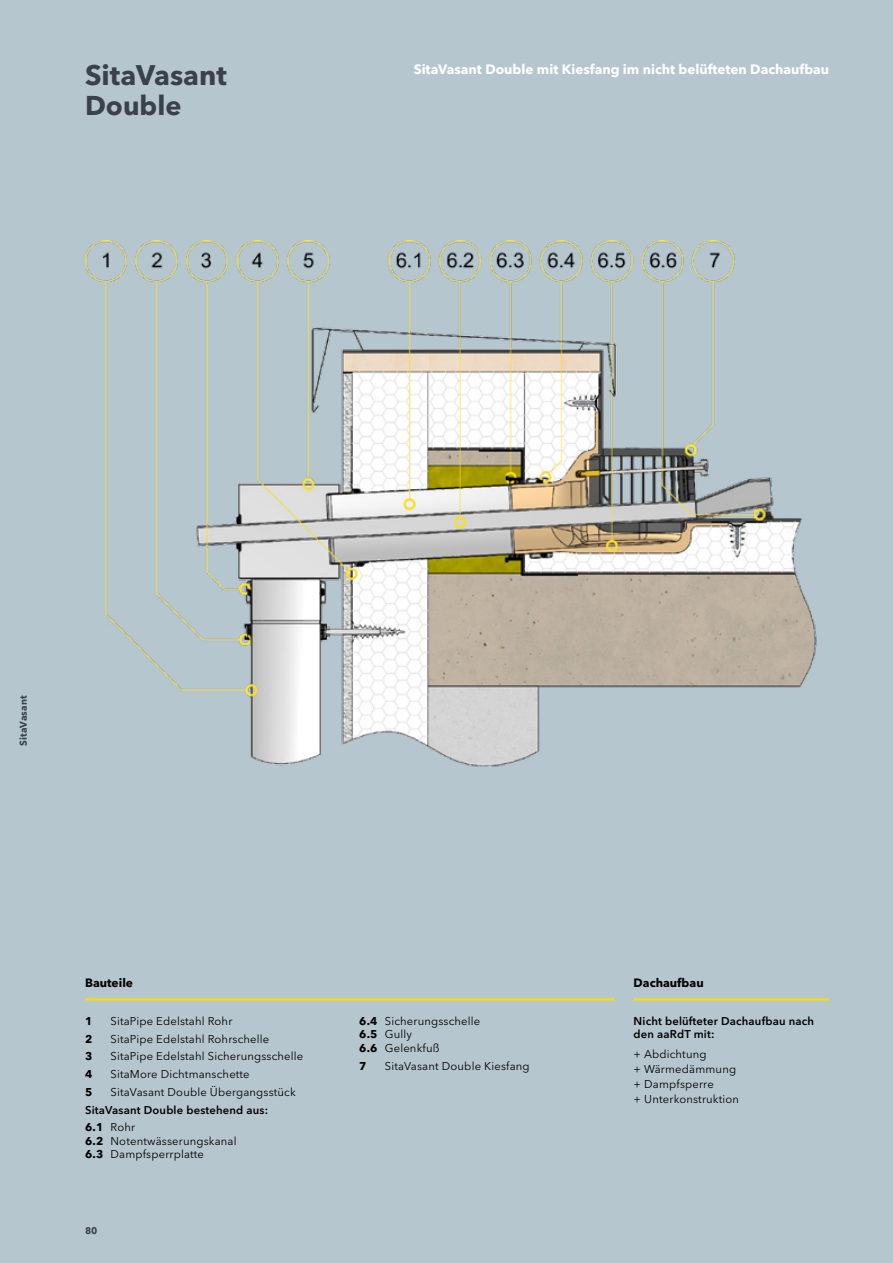
<style>
.page{position:relative;width:893px;height:1263px;background:#b6c6cf}
.page>*{position:absolute;margin:0;border:0;box-sizing:border-box;transform-origin:0 0}
.t1{font:700 28.05px "Avenir Next W1 G";color:#3a414a}
.t2{font:700 27px "Avenir Next W1 G";color:#3a414a}
.t3{font:700 13.5px "Avenir Next W1 G";color:#fff}
.t4{font:700 12px "Avenir Next W1 G";color:#000}
.t5{font:11.25px/13.5px "Avenir Next W1 G";letter-spacing:.015em;color:#000}
.t6{font:600 11.25px/17.7px "Avenir Next W1 G";letter-spacing:.015em;color:#000}
.t7{font:700 11.25px "Avenir Next W1 G";color:#000}
.t8{font:700 9.75px "Avenir Next W1 G";letter-spacing:.01em;color:#3a414a}
.t9{font:700 9.6px "Avenir Next W1 G";color:#3a414a}
.s1{font-weight:700}
.s2{font-weight:400}
</style>
<div class="page">
<img style="left:85px;top:240px;width:732px;height:527px">
<hr style="left:85px;top:998px;width:529px;height:2px;background:#fd0">
<hr style="left:634px;top:998px;width:195px;height:2px;background:#fd0">
<h1 class="t1" style="left:85px;top:58px;width:143px">SitaVasant</h1>
<h2 class="t2" style="left:85px;top:89px;width:98px">Double</h2>
<p class="t3" style="left:414px;top:61px;width:417px">SitaVasant Double mit Kiesfang im nicht belüfteten Dachaufbau</p>
<p class="t8" style="left:18px;top:746px;width:52px;rotate:-90deg">SitaVasant</p>
<p class="t4" style="left:85px;top:975px;width:50px">Bauteile</p>
<p class="t4" style="left:634px;top:975px;width:72px">Dachaufbau</p>
<p class="t7" style="left:85px;top:1014px;width:9px">1</p>
<p class="t5" style="left:111px;top:1014px;width:123px">SitaPipe Edelstahl Rohr</p>
<p class="t7" style="left:85px;top:1032px;width:9px">2</p>
<p class="t5" style="left:111px;top:1032px;width:160px">SitaPipe Edelstahl Rohrschelle</p>
<p class="t7" style="left:85px;top:1049px;width:9px">3</p>
<p class="t5" style="left:111px;top:1050px;width:194px">SitaPipe Edelstahl Sicherungsschelle</p>
<p class="t7" style="left:85px;top:1067px;width:9px">4</p>
<p class="t5" style="left:111px;top:1067px;width:141px">SitaMore Dichtmanschette</p>
<p class="t7" style="left:85px;top:1085px;width:9px">5</p>
<p class="t5" style="left:111px;top:1085px;width:187px">SitaVasant Double Übergangsstück</p>
<p class="t6" style="left:85px;top:1101px;width:185px">SitaVasant Double bestehend aus:<br><span class="s1">6.1</span> <span class="s2">Rohr</span></p>
<p class="t5" style="left:85px;top:1134px;width:153px"><span class="s1">6.2</span> Notentwässerungskanal<br><span class="s1">6.3</span> Dampfsperrplatte</p>
<p class="t9" style="left:85px;top:1225px;width:14px">80</p>
<p class="t5" style="left:359px;top:1014px;width:122px"><span class="s1">6.4</span> Sicherungsschelle<br><span class="s1">6.5</span> Gully<br><span class="s1">6.6</span> Gelenkfuß</p>
<p class="t7" style="left:359px;top:1059px;width:9px">7</p>
<p class="t5" style="left:385px;top:1059px;width:146px">SitaVasant Double Kiesfang</p>
<p class="t6" style="left:634px;top:1014px;width:182px;line-height:13.5px">Nicht belüfteter Dachaufbau nach den aaRdT mit:</p>
<p class="t5" style="left:634px;top:1046px;width:107px;line-height:15px">+ Abdichtung<br>+ Wärmedämmung + Dampfsperre<br>+ Unterkonstruktion</p>
</div>
